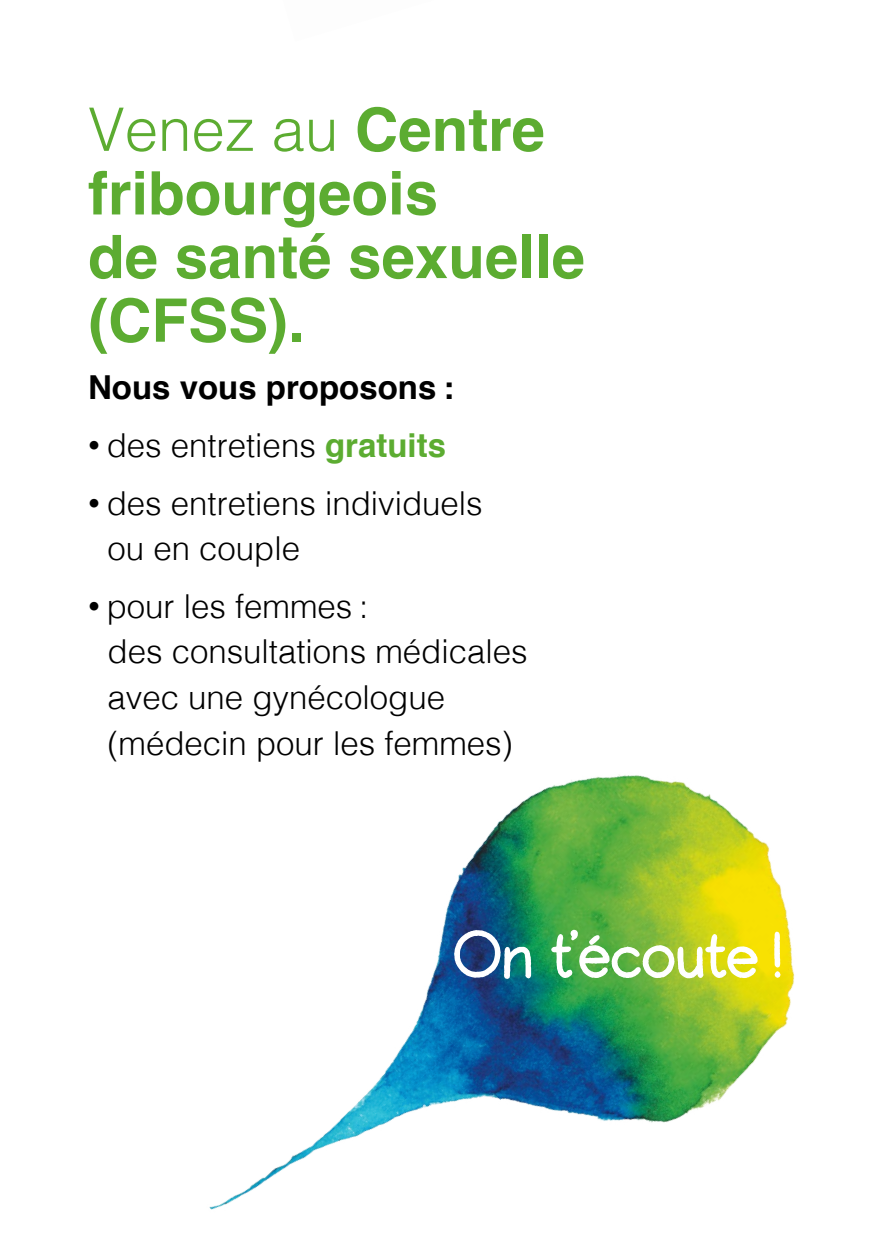
<style>
.page{position:relative;width:893px;height:1259px;background:#fff}
.page>*{position:absolute;margin:0;border:0;box-sizing:border-box;transform-origin:0 0}
.t1{font:66.6px "Nektarina";letter-spacing:-.04em;color:#fff}
.t2{font:700 60px/63.6px "Helvetica";color:#5cac31}
.t3{font:300 33px/45.6px "Helvetica";color:#000}
.t4{font:700 33px "Helvetica";color:#000}
.s1{font-weight:300}
.s2{font-size:24px}
.s3{font-weight:700;color:#5cac31}
</style>
<div class="page">
<img style="left:209px;top:774px;width:586px;height:436px">
<img style="left:454px;top:928px;width:78px;height:52px">
<img style="left:550px;top:928px;width:208px;height:53px">
<svg style="left:773px;top:930px;width:9px;height:49px"></svg>
<h2 class="t2" style="left:88px;top:99px;width:498px"><span class="s1">Venez au</span> Centre fribourgeois<br>de santé sexuelle (CFSS).</h2>
<p class="t4" style="left:88px;top:361px;width:367px">Nous vous proposons :</p>
<p class="t3" style="left:88px;top:420px;width:359px"><span class="s2">•</span> des entretiens <span class="s3">gratuits</span></p>
<p class="t3" style="left:108px;top:478px;width:377px;text-indent:-19px"><span class="s2">•</span> des entretiens individuels ou en couple</p>
<p class="t3" style="left:108px;top:581px;width:421px;text-indent:-19px"><span class="s2">•</span> pour les femmes :<br>des consultations médicales avec une gynécologue (médecin pour les femmes)</p>
<h1 class="t1" style="left:452px;top:899px;width:334px">On t’écoute !</h1>
</div>
